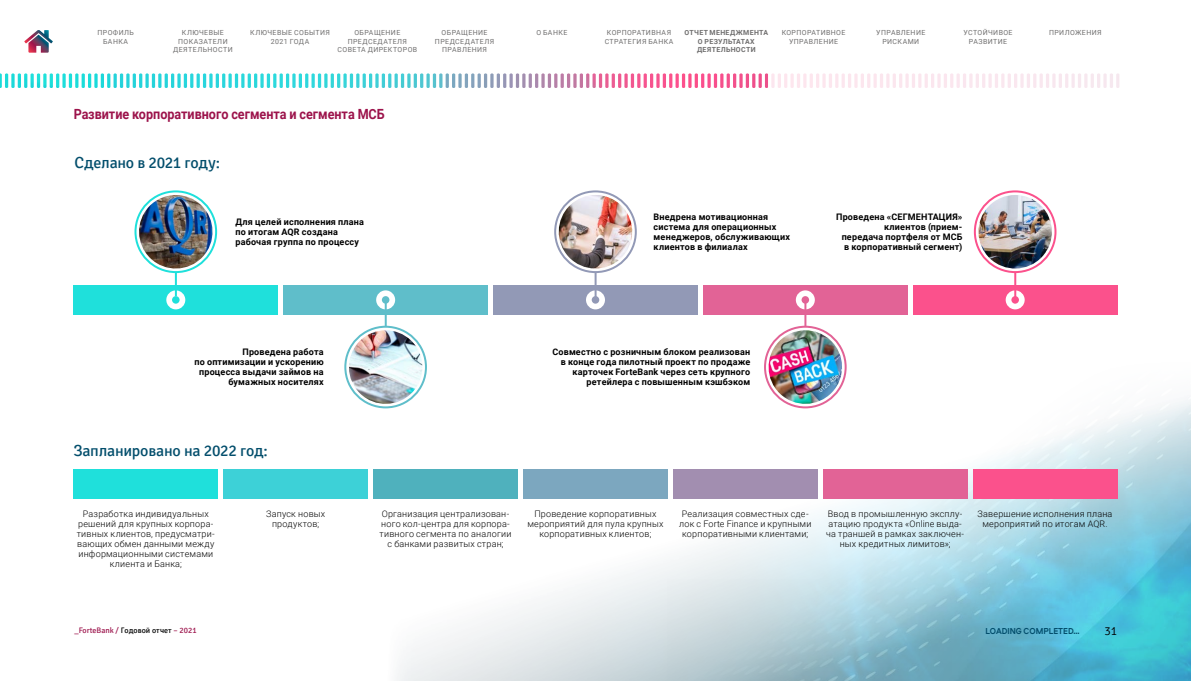
<style>
.page{position:relative;width:1191px;height:681px;background:#fff}
.page>*{position:absolute;margin:0;border:0;box-sizing:border-box;transform-origin:0 0}
.t1{font:16px "Cignika";letter-spacing:-.015em;color:#034e6c}
.t2{font:700 14px "Roboto";color:#9c134b;scale:.9 1}
.t3{font:300 12px "Cignika";color:#000}
.t4{font:300 9px/10px "Roboto";letter-spacing:.025em;color:#000;text-align:center}
.t5{font:700 9px/10px "Roboto";letter-spacing:.02em;color:#000;text-align:right}
.t6{font:700 9px "Aeroport";color:#034e6c;scale:.9 1}
.t7{font:8px "Cignika";color:#9c134b}
.t8{font:7px/8.4px "Roboto";letter-spacing:.06em;color:#706f6f;text-align:center}
.t9{font:700 7px/8.4px "Roboto";letter-spacing:.05em;color:#706f6f;text-align:center}
.s1{color:#000}
</style>
<div class="page">
<img style="left:387px;top:399px;width:804px;height:281px">
<svg style="left:24px;top:30px;width:29px;height:23px"></svg>
<div style="left:74px;top:285px;width:204px;height:29px;background:#1fe0db"></div>
<div style="left:74px;top:469px;width:144px;height:30px;background:#1fe0db"></div>
<div style="left:283px;top:285px;width:205px;height:29px;background:#5fbeca"></div>
<div style="left:224px;top:469px;width:144px;height:30px;background:#3dd1d7"></div>
<div style="left:493px;top:285px;width:204px;height:29px;background:#9299b6"></div>
<div style="left:373px;top:469px;width:144px;height:30px;background:#4fb1bd"></div>
<div style="left:703px;top:285px;width:204px;height:29px;background:#e26396"></div>
<div style="left:523px;top:469px;width:144px;height:30px;background:#7ca7bf"></div>
<div style="left:913px;top:285px;width:204px;height:29px;background:#fb518c"></div>
<div style="left:673px;top:469px;width:144px;height:30px;background:#a28eb0"></div>
<div style="left:823px;top:469px;width:144px;height:30px;background:#e26396"></div>
<div style="left:973px;top:469px;width:144px;height:30px;background:#fb518c"></div>
<svg style="left:166px;top:290px;width:19px;height:19px"></svg>
<div style="left:172px;top:296px;width:8px;height:7px;background:#1fe0db;border-radius:50%"></div>
<svg style="left:376px;top:290px;width:19px;height:19px"></svg>
<div style="left:382px;top:296px;width:7px;height:7px;background:#5fbeca;border-radius:50%"></div>
<svg style="left:586px;top:290px;width:19px;height:19px"></svg>
<div style="left:592px;top:296px;width:7px;height:7px;background:#9299b6;border-radius:50%"></div>
<div style="left:796px;top:290px;width:19px;height:19px;background:#fff;border-radius:50%"></div>
<div style="left:801px;top:296px;width:8px;height:7px;background:#e26396;border-radius:50%"></div>
<svg style="left:1005px;top:290px;width:19px;height:19px"></svg>
<div style="left:1011px;top:296px;width:8px;height:7px;background:#fb518c;border-radius:50%"></div>
<hr style="left:385px;top:300px;width:2px;height:26px;background:#5fbeca">
<hr style="left:804px;top:300px;width:2px;height:26px;background:#e26396">
<hr style="left:175px;top:272px;width:2px;height:24px;background:#1fe0db">
<hr style="left:594px;top:272px;width:2px;height:28px;background:#9299b6">
<hr style="left:1014px;top:272px;width:2px;height:28px;background:#fb518c">
<svg style="left:345px;top:326px;width:81px;height:81px"></svg>
<img style="left:348px;top:330px;width:75px;height:73px">
<svg style="left:764px;top:326px;width:82px;height:81px"></svg>
<img style="left:767px;top:330px;width:76px;height:73px">
<svg style="left:135px;top:191px;width:81px;height:81px"></svg>
<img style="left:138px;top:195px;width:76px;height:73px">
<svg style="left:555px;top:191px;width:81px;height:81px"></svg>
<img style="left:557px;top:195px;width:76px;height:74px">
<svg style="left:974px;top:191px;width:81px;height:81px"></svg>
<img style="left:977px;top:195px;width:76px;height:74px">
<svg style="left:0;top:73px;width:768px;height:15px"></svg>
<svg style="left:771px;top:73px;width:348px;height:15px"></svg>
<p class="t8" style="left:97px;top:28px;width:38px">ПРОФИЛЬ<br>БАНКА</p>
<p class="t8" style="left:173px;top:28px;width:61px">КЛЮЧЕВЫЕ<br>ПОКАЗАТЕЛИ<br>ДЕЯТЕЛЬНОСТИ</p>
<p class="t8" style="left:250px;top:28px;width:81px">КЛЮЧЕВЫЕ СОБЫТИЯ<br>2021 ГОДА</p>
<p class="t8" style="left:337px;top:28px;width:81px">ОБРАЩЕНИЕ<br>ПРЕДСЕДАТЕЛЯ<br>СОВЕТА ДИРЕКТОРОВ</p>
<p class="t8" style="left:435px;top:28px;width:61px">ОБРАЩЕНИЕ<br>ПРЕДСЕДАТЕЛЯ<br>ПРАВЛЕНИЯ</p>
<p class="t8" style="left:604px;top:28px;width:70px">КОРПОРАТИВНАЯ<br>СТРАТЕГИЯ БАНКА</p>
<p class="t9" style="left:684px;top:28px;width:85px">ОТЧЕТ МЕНЕДЖМЕНТА<br>О РЕЗУЛЬТАТАХ<br>ДЕЯТЕЛЬНОСТИ</p>
<p class="t8" style="left:781px;top:28px;width:65px">КОРПОРАТИВНОЕ<br>УПРАВЛЕНИЕ</p>
<p class="t8" style="left:876px;top:28px;width:51px">УПРАВЛЕНИЕ<br>РИСКАМИ</p>
<p class="t8" style="left:963px;top:28px;width:51px">УСТОЙЧИВОЕ<br>РАЗВИТИЕ</p>
<p class="t8" style="left:536px;top:28px;width:33px">О БАНКЕ</p>
<p class="t8" style="left:1049px;top:28px;width:54px">ПРИЛОЖЕНИЯ</p>
<h2 class="t2" style="left:74px;top:104px;width:347px">Развитие корпоративного сегмента и сегмента МСБ</h2>
<h1 class="t1" style="left:74px;top:154px;width:147px">Сделано в 2021 году:</h1>
<p class="t5" style="left:235px;top:216px;width:130px;text-align:left">Для целей исполнения плана по итогам AQR создана рабочая группа по процессу</p>
<p class="t5" style="left:194px;top:347px;width:131px">Проведена работа<br>по оптимизации и ускорению процесса выдачи займов на бумажных носителях</p>
<h1 class="t1" style="left:74px;top:442px;width:196px">Запланировано на 2022 год:</h1>
<p class="t5" style="left:653px;top:211px;width:138px;text-align:left">Внедрена мотивационная система для операционных менеджеров, обслуживающих клиентов в филиалах</p>
<p class="t5" style="left:552px;top:347px;width:199px">Совместно с розничным блоком реализован в конце года пилотный проект по продаже карточек ForteBank через сеть крупного ретейлера c повышенным кэшбэком</p>
<p class="t5" style="left:836px;top:211px;width:128px">Проведена «СЕГМЕНТАЦИЯ» клиентов (прием-<br>передача портфеля от МСБ в корпоративный сегмент)</p>
<p class="t4" style="left:77px;top:508px;width:139px">Разработка индивидуальных решений для крупных корпора&shy;тивных клиентов, предусматри&shy;вающих обмен данными между информационными системами клиента и Банка;</p>
<p class="t4" style="left:266px;top:508px;width:61px">Запуск новых продуктов;</p>
<p class="t4" style="left:380px;top:508px;width:133px">Организация централизован&shy;ного кол-центра для корпора&shy;тивного сегмента по аналогии с банками развитых стран;</p>
<p class="t4" style="left:527px;top:508px;width:138px">Проведение корпоративных мероприятий для пула крупных корпоративных клиентов;</p>
<p class="t4" style="left:679px;top:508px;width:134px">Реализация совместных сде&shy;лок с Forte Finance и крупными корпоративными клиентами;</p>
<p class="t4" style="left:826px;top:508px;width:139px">Ввод в промышленную эксплу&shy;атацию продукта «Online выда&shy;ча траншей в рамках заключен&shy;ных кредитных лимитов»;</p>
<p class="t4" style="left:977px;top:508px;width:136px">Завершение исполнения плана мероприятий по итогам AQR.</p>
<p class="t7" style="left:74px;top:625px;width:124px">_ForteBank / <span class="s1">Годовой отчет</span> – 2021</p>
<p class="t6" style="left:985px;top:624px;width:106px">LOADING COMPLETED...</p>
<h3 class="t3" style="left:1104px;top:623px;width:14px">31</h3>
</div>
